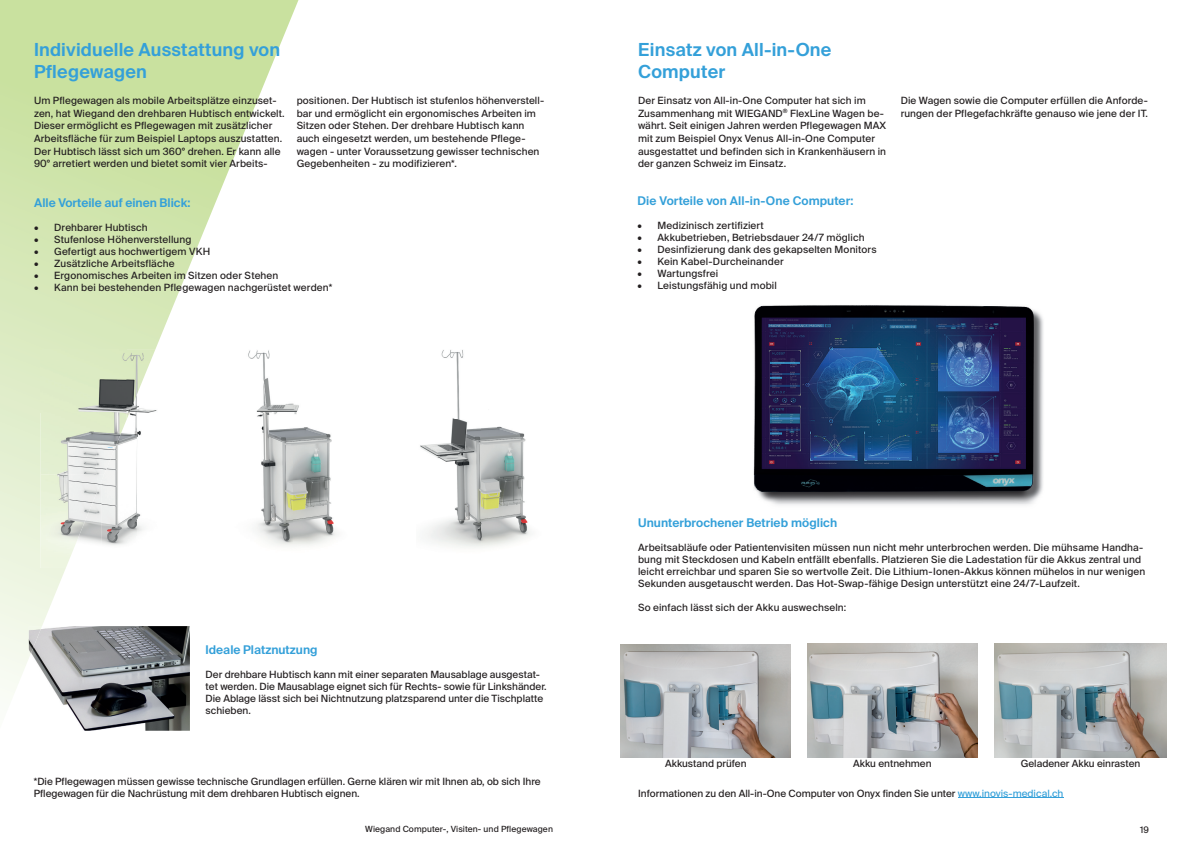
<style>
.page{position:relative;width:1191px;height:842px;background:#fff}
.page>*{position:absolute;margin:0;border:0;box-sizing:border-box;transform-origin:0 0}
.t1{font:600 18px/22px "Suisse Intl";letter-spacing:.01em;color:#34a0d9}
.t2{font:600 12px "Suisse Intl";color:#34a0d9}
.t3{font:10px/12.6px "Suisse Intl";letter-spacing:.01em;color:#231f20}
.t4{font:9px "Suisse Intl";color:#231f20}
.t5{font:8.5px "Suisse Intl";letter-spacing:.01em;color:#231f20}
.s1{color:#34a0d9}
</style>
<div class="page">
<img style="left:753px;top:305px;width:291px;height:198px">
<img style="left:807px;top:644px;width:170px;height:113px">
<img style="left:994px;top:643px;width:172px;height:115px">
<img style="left:620px;top:644px;width:170px;height:113px">
<svg style="left:0;top:0;width:298px;height:695px"></svg>
<img style="left:137px;top:350px;width:35px;height:218px">
<img style="left:101px;top:420px;width:36px;height:148px">
<img style="left:98px;top:490px;width:3px;height:78px">
<img style="left:40px;top:350px;width:87px;height:125px">
<img style="left:126px;top:350px;width:29px;height:70px">
<img style="left:40px;top:474px;width:58px;height:94px">
<img style="left:98px;top:474px;width:6px;height:16px">
<img style="left:227px;top:350px;width:110px;height:210px">
<img style="left:420px;top:350px;width:110px;height:198px">
<img style="left:29px;top:626px;width:161px;height:105px">
<img style="left:29px;top:626px;width:13px;height:32px">
<hr style="left:958px;top:797px;width:105px;height:1px;background:#34a0d9">
<h1 class="t1" style="left:34px;top:39px;width:248px">Individuelle Ausstattung von<br>Pflegewagen</h1>
<p class="t3" style="left:34px;top:94px;width:252px">Um Pflegewagen als mobile Arbeitsplätze einzuset&shy;zen, hat Wiegand den drehbaren Hubtisch entwickelt.<br>Dieser ermöglicht es Pflegewagen mit zusätzlicher Arbeitsfläche für zum Beispiel Laptops auszustatten.<br>Der Hubtisch lässt sich um 360° drehen. Er kann alle 90° arretiert werden und bietet somit vier Arbeits-</p>
<p class="t3" style="left:297px;top:94px;width:249px">positionen. Der Hubtisch ist stufenlos höhenverstell&shy;bar und ermöglicht ein ergonomisches Arbeiten im Sitzen oder Stehen. Der drehbare Hubtisch kann auch eingesetzt werden, um bestehende Pflege&shy;wagen - unter Voraussetzung gewisser technischen Gegebenheiten - zu modifizieren*.</p>
<p class="t2" style="left:34px;top:196px;width:158px">Alle Vorteile auf einen Blick:</p>
<p class="t3" style="left:34px;top:221px;width:115px">• Drehbarer Hubtisch</p>
<p class="t3" style="left:34px;top:233px;width:159px">• Stufenlose Höhenverstellung</p>
<p class="t3" style="left:34px;top:245px;width:178px">• Gefertigt aus hochwertigem VKH</p>
<p class="t3" style="left:34px;top:257px;width:142px">• Zusätzliche Arbeitsfläche</p>
<p class="t3" style="left:34px;top:269px;width:246px">• Ergonomisches Arbeiten im Sitzen oder Stehen</p>
<p class="t3" style="left:34px;top:281px;width:299px">• Kann bei bestehenden Pflegewagen nachgerüstet werden*</p>
<p class="t2" style="left:206px;top:643px;width:113px">Ideale Platznutzung</p>
<p class="t3" style="left:206px;top:668px;width:342px;line-height:12px">Der drehbare Hubtisch kann mit einer separaten Mausablage ausgestat&shy;tet werden. Die Mausablage eignet sich für Rechts- sowie für Linkshänder.<br>Die Ablage lässt sich bei Nichtnutzung platzsparend unter die Tischplatte schieben.</p>
<p class="t3" style="left:34px;top:776px;width:508px;line-height:12px">*Die Pflegewagen müssen gewisse technische Grundlagen erfüllen. Gerne klären wir mit Ihnen ab, ob sich Ihre<br>Pflegewagen für die Nachrüstung mit dem drehbaren Hubtisch eignen.</p>
<h1 class="t1" style="left:638px;top:39px;width:195px">Einsatz von All-in-One<br>Computer</h1>
<p class="t3" style="left:638px;top:94px;width:250px">Der Einsatz von All-in-One Computer hat sich im Zusammenhang mit WIEGAND<sup>®</sup> FlexLine Wagen be&shy;währt. Seit einigen Jahren werden Pflegewagen MAX mit zum Beispiel Onyx Venus All-in-One Computer ausgestattet und befinden sich in Krankenhäusern in der ganzen Schweiz im Einsatz.</p>
<p class="t3" style="left:900px;top:94px;width:249px">Die Wagen sowie die Computer erfüllen die Anforde&shy;rungen der Pflegefachkräfte genauso wie jene der IT.</p>
<p class="t2" style="left:637px;top:194px;width:217px">Die Vorteile von All-in-One Computer:</p>
<p class="t3" style="left:637px;top:220px;width:128px">• Medizinisch zertifiziert</p>
<p class="t3" style="left:637px;top:232px;width:229px">• Akkubetrieben, Betriebsdauer 24/7 möglich</p>
<p class="t3" style="left:637px;top:244px;width:241px">• Desinfizierung dank des gekapselten Monitors</p>
<p class="t3" style="left:637px;top:256px;width:148px">• Kein Kabel-Durcheinander</p>
<p class="t3" style="left:637px;top:268px;width:82px">• Wartungsfrei</p>
<p class="t3" style="left:637px;top:280px;width:141px">• Leistungsfähig und mobil</p>
<p class="t2" style="left:638px;top:516px;width:201px">Ununterbrochener Betrieb möglich</p>
<p class="t3" style="left:638px;top:541px;width:509px;line-height:12px">Arbeitsabläufe oder Patientenvisiten müssen nun nicht mehr unterbrochen werden. Die mühsame Handha&shy;bung mit Steckdosen und Kabeln entfällt ebenfalls. Platzieren Sie die Ladestation für die Akkus zentral und leicht erreichbar und sparen Sie so wertvolle Zeit. Die Lithium-Ionen-Akkus können mühelos in nur wenigen Sekunden ausgetauscht werden. Das Hot-Swap-fähige Design unterstützt eine 24/7-Laufzeit.</p>
<p class="t3" style="left:638px;top:601px;width:210px">So einfach lässt sich der Akku auswechseln:</p>
<p class="t3" style="left:665px;top:757px;width:83px">Akkustand prüfen</p>
<p class="t3" style="left:853px;top:757px;width:80px">Akku entnehmen</p>
<p class="t3" style="left:1020px;top:757px;width:121px">Geladener Akku einrasten</p>
<p class="t3" style="left:638px;top:787px;width:427px">Informationen zu den All-in-One Computer von Onyx finden Sie unter <span class="s1">www.inovis-medical.ch</span></p>
<p class="t5" style="left:365px;top:824px;width:189px">Wiegand Computer-, Visiten- und Pflegewagen</p>
<p class="t4" style="left:1140px;top:824px;width:10px">19</p>
</div>
